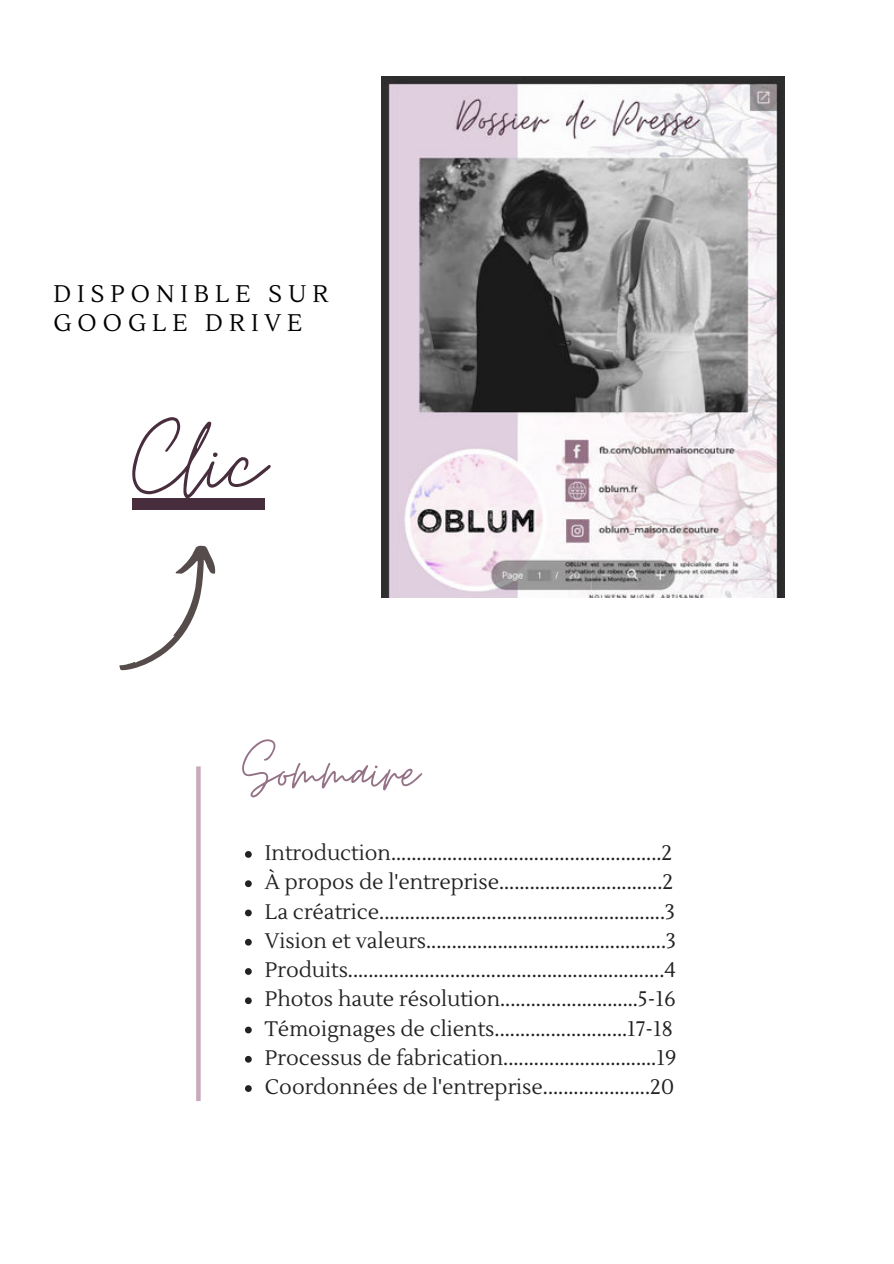
<style>
.page{position:relative;width:894px;height:1264px;background:#fff}
.page>*{position:absolute;margin:0;border:0;box-sizing:border-box;transform-origin:0 0}
.t1{font:120px "Moon Time";color:#482e3d}
.t2{font:72px "Moon Time";color:#957386}
.t3{font:24px/28.2px "Lustria";letter-spacing:.25em;color:#000}
.t4{font:21px/29.2px "Lustria";color:#222}
</style>
<div class="page">
<img style="left:381px;top:76px;width:403px;height:521px">
<div style="left:196px;top:766px;width:5px;height:335px;background:#c9aabc"></div>
<svg style="left:119px;top:545px;width:97px;height:125px"></svg>
<svg style="left:245px;top:851px;width:7px;height:6px"></svg>
<svg style="left:245px;top:880px;width:7px;height:7px"></svg>
<svg style="left:245px;top:909px;width:7px;height:7px"></svg>
<svg style="left:245px;top:938px;width:7px;height:7px"></svg>
<svg style="left:245px;top:968px;width:7px;height:6px"></svg>
<svg style="left:245px;top:997px;width:7px;height:7px"></svg>
<svg style="left:245px;top:1026px;width:7px;height:7px"></svg>
<svg style="left:245px;top:1055px;width:7px;height:7px"></svg>
<svg style="left:245px;top:1085px;width:7px;height:6px"></svg>
<div style="left:132px;top:498px;width:132px;height:12px;background:#482e3d"></div>
<p class="t3" style="left:53px;top:281px;width:276px">DISPONIBLE SUR<br>GOOGLE DRIVE</p>
<h1 class="t1" style="left:132px;top:393px;width:134px">Clic</h1>
<h2 class="t2" style="left:242px;top:730px;width:178px">Sommaire</h2>
<p class="t4" style="left:265px;top:838px;width:413px">Introduction.....................................................2<br>À propos de l'entreprise................................2<br>La créatrice........................................................3<br>Vision et valeurs...............................................3<br>Produits..............................................................4<br>Photos haute résolution...........................5-16<br>Témoignages de clients..........................17-18<br>Processus de fabrication..............................19<br>Coordonnées de l'entreprise.....................20</p>
</div>
